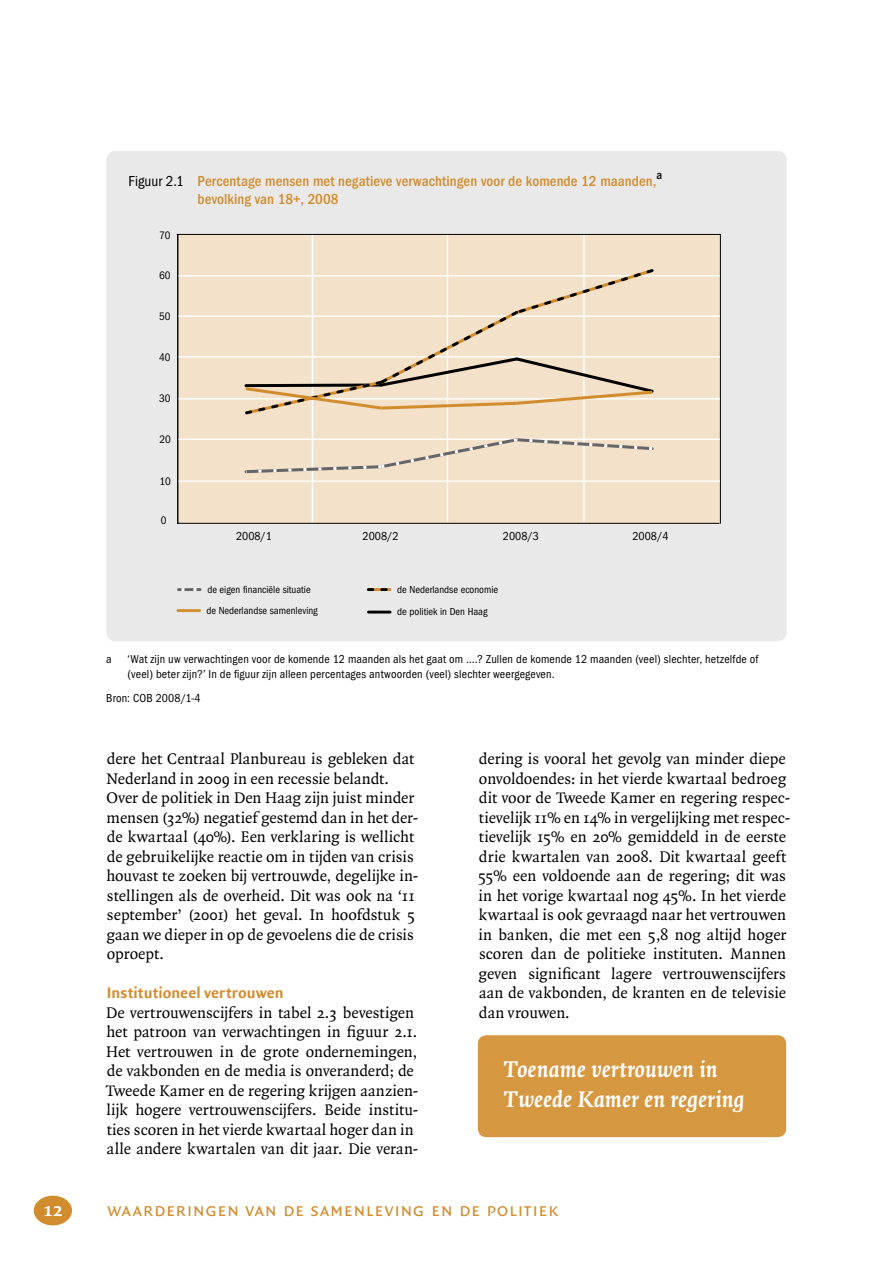
<style>
.page{position:relative;width:893px;height:1263px;background:#fff}
.page>*{position:absolute;margin:0;border:0;box-sizing:border-box;transform-origin:0 0}
.t1{font:italic 700 24px/30px "Quadraat";letter-spacing:.015em;color:#fff}
.t2{font:19.5px "Quadraat Sans Caps";letter-spacing:.04em;color:#d18c2e}
.t3{font:19.5px "Quadraat Bold Caps";color:#fff}
.t4{font:16.5px/19.5px "Quadraat";color:#000}
.t5{font:700 16.5px "Quadraat Sans";color:#d18c2e}
.t6{font:500 condensed 15px/18px "Franklin Gothic EF";letter-spacing:.005em;color:#d18c2e}
.t7{font:condensed 12px/15px "Franklin Gothic EF";letter-spacing:.015em;color:#000}
.t8{font:condensed 11.25px "Franklin Gothic EF";color:#000}
.t9{font:condensed 10.5px "Franklin Gothic EF";color:#000}
.s1{font-weight:400;color:#000}
</style>
<div class="page">
<div style="left:34px;top:1196px;width:38px;height:29px;background:#d18c2e;border-radius:50%"></div>
<div style="left:478px;top:1035px;width:308px;height:102px;background:#d69741;border-radius:9px"></div>
<div style="left:106px;top:151px;width:681px;height:490px;background:#eae9e9;border-radius:9px"></div>
<div style="left:178px;top:234px;width:542px;height:289px;background:#f4e1c9"></div>
<hr style="left:312px;top:235px;width:1px;height:287px;background:#fff">
<hr style="left:447px;top:235px;width:1px;height:287px;background:#fff">
<hr style="left:583px;top:235px;width:2px;height:287px;background:#fff">
<hr style="left:720px;top:234px;width:1px;height:290px;background:#000">
<hr style="left:177px;top:523px;width:542px;height:1px;background:#000">
<hr style="left:177px;top:234px;width:544px;height:1px;background:#000">
<hr style="left:177px;top:235px;width:1px;height:289px;background:#000">
<hr style="left:179px;top:275px;width:541px;height:1px;background:#fff">
<hr style="left:179px;top:315px;width:541px;height:2px;background:#fff">
<hr style="left:179px;top:356px;width:541px;height:1px;background:#fff">
<hr style="left:179px;top:398px;width:541px;height:1px;background:#fff">
<hr style="left:179px;top:438px;width:541px;height:2px;background:#fff">
<hr style="left:179px;top:480px;width:541px;height:2px;background:#fff">
<hr style="left:178px;top:588px;width:22px;height:3px;background:#646567">
<svg style="left:181px;top:588px;width:21px;height:3px"></svg>
<svg style="left:368px;top:588px;width:22px;height:3px"></svg>
<svg style="left:368px;top:613px;width:22px;height:1px"></svg>
<hr style="left:178px;top:609px;width:22px;height:3px;background:#d18c2e">
<hr style="left:368px;top:611px;width:22px;height:2px;background:#000">
<svg style="left:242px;top:267px;width:414px;height:150px"></svg>
<svg style="left:243px;top:436px;width:412px;height:39px"></svg>
<p class="t6" style="left:198px;top:172px;width:466px;text-indent:-69px"><span class="s1">Figuur 2.1</span> Percentage mensen met negatieve verwachtingen voor de komende 12 maanden,<sup>a </sup>bevolking van 18+, 2008</p>
<p class="t8" style="left:159px;top:229px;width:13px">70</p>
<p class="t8" style="left:159px;top:269px;width:13px">60</p>
<p class="t8" style="left:159px;top:310px;width:13px">50</p>
<p class="t8" style="left:159px;top:351px;width:13px">40</p>
<p class="t8" style="left:159px;top:392px;width:13px">30</p>
<p class="t8" style="left:159px;top:433px;width:13px">20</p>
<p class="t8" style="left:159px;top:474px;width:13px">10</p>
<p class="t8" style="left:161px;top:514px;width:7px">0</p>
<p class="t7" style="left:236px;top:529px;width:37px">2008/1</p>
<p class="t7" style="left:363px;top:529px;width:37px">2008/2</p>
<p class="t7" style="left:503px;top:529px;width:37px">2008/3</p>
<p class="t7" style="left:632px;top:529px;width:37px">2008/4</p>
<p class="t9" style="left:207px;top:584px;width:105px">de eigen financiële situatie</p>
<p class="t9" style="left:397px;top:584px;width:102px">de Nederlandse economie</p>
<p class="t9" style="left:206px;top:605px;width:113px">de Nederlandse samenleving</p>
<p class="t9" style="left:397px;top:606px;width:92px">de politiek in Den Haag</p>
<p class="t7" style="left:106px;top:652px;width:7px">a</p>
<p class="t7" style="left:128px;top:652px;width:632px">‘Wat zijn uw verwachtingen voor de komende 12 maanden als het gaat om ….? Zullen de komende 12 maanden (veel) slechter, hetzelfde of (veel) beter zijn?’ In de figuur zijn alleen percentages antwoorden (veel) slechter weergegeven.</p>
<p class="t7" style="left:106px;top:691px;width:96px">Bron: COB 2008/1-4</p>
<p class="t4" style="left:106px;top:750px;width:313px">dere het Centraal Planbureau is gebleken dat Nederland in 2009 in een recessie belandt.<br>Over de politiek in Den Haag zijn juist minder mensen (32%) negatief gestemd dan in het der&shy;de kwartaal (40%). Een verklaring is wellicht de gebruikelijke reactie om in tijden van crisis houvast te zoeken bij vertrouwde, degelijke in&shy;stellingen als de overheid. Dit was ook na ‘11 september’ (2001) het geval. In hoofdstuk 5 gaan we dieper in op de gevoelens die de crisis oproept.</p>
<p class="t5" style="left:107px;top:983px;width:178px">Institutioneel vertrouwen</p>
<p class="t4" style="left:106px;top:1003px;width:314px">De vertrouwenscijfers in tabel 2.3 bevestigen het patroon van verwachtingen in figuur 2.1.<br>Het vertrouwen in de grote ondernemingen, de vakbonden en de media is onveranderd; de Tweede Kamer en de regering krijgen aanzien&shy;lijk hogere vertrouwenscijfers. Beide institu&shy;ties scoren in het vierde kwartaal hoger dan in alle andere kwartalen van dit jaar. Die veran-</p>
<p class="t4" style="left:478px;top:750px;width:314px">dering is vooral het gevolg van minder diepe onvoldoendes: in het vierde kwartaal bedroeg dit voor de Tweede Kamer en regering respec&shy;tievelijk 11% en 14% in vergelijking met respec&shy;tievelijk 15% en 20% gemiddeld in de eerste drie kwartalen van 2008. Dit kwartaal geeft 55% een voldoende aan de regering; dit was in het vorige kwartaal nog 45%. In het vierde kwartaal is ook gevraagd naar het vertrouwen in banken, die met een 5,8 nog altijd hoger scoren dan de politieke instituten. Mannen geven significant lagere vertrouwenscijfers aan de vakbonden, de kranten en de televisie dan vrouwen.</p>
<h1 class="t1" style="left:504px;top:1055px;width:242px">Toename vertrouwen in<br>Tweede Kamer en regering</h1>
<p class="t3" style="left:43px;top:1199px;width:21px">12</p>
<p class="t2" style="left:107px;top:1199px;width:452px">waarderingen van de samenleving en de politiek</p>
</div>
